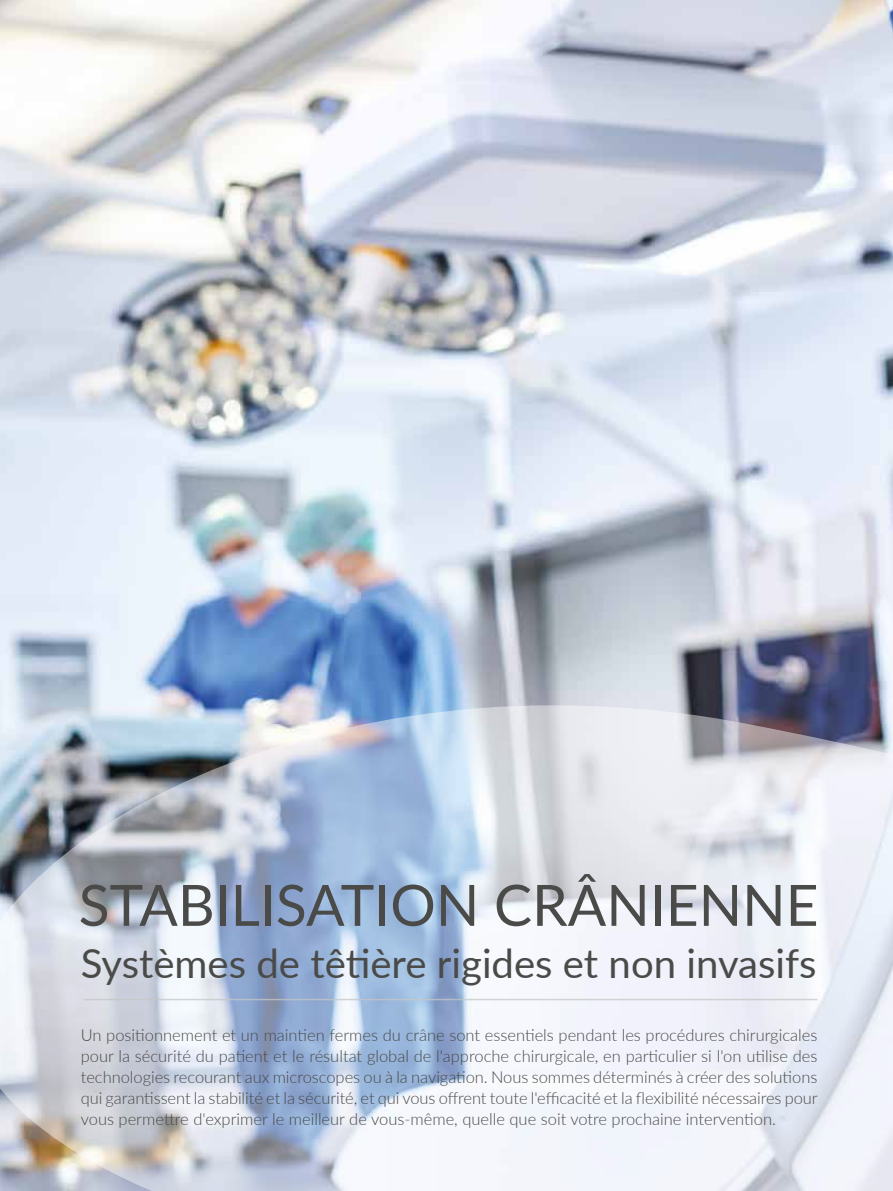
<style>
.page{position:relative;width:893px;height:1191px;background:#fff}
.page>*{position:absolute;margin:0;border:0;box-sizing:border-box;transform-origin:0 0}
.t1{font:57px "Lato";color:#4a4a49}
.t2{font:40.2px "Lato";color:#4a4a49}
.t3{font:300 16.5px/21px "Lato";color:#4a4a49;text-align:justify}
</style>
<div class="page">
<img style="left:0;top:0;width:893px;height:694px">
<svg style="left:0;top:694px;width:893px;height:497px"></svg>
<hr style="left:84px;top:998px;width:733px;height:2px;background:#c6c6c6">
<h1 class="t1" style="left:79px;top:864px;width:741px">STABILISATION CRÂNIENNE</h1>
<h2 class="t2" style="left:81px;top:935px;width:737px">Systèmes de têtière rigides et non invasifs</h2>
<p class="t3" style="left:81px;top:1024px;width:738px">Un positionnement et un maintien fermes du crâne sont essentiels pendant les procédures chirurgicales pour la sécurité du patient et le résultat global de l'approche chirurgicale, en particulier si l'on utilise des technologies recourant aux microscopes ou à la navigation. Nous sommes déterminés à créer des solutions qui garantissent la stabilité et la sécurité, et qui vous offrent toute l'efficacité et la flexibilité nécessaires pour vous permettre d'exprimer le meilleur de vous-même, quelle que soit votre prochaine intervention.</p>
</div>
